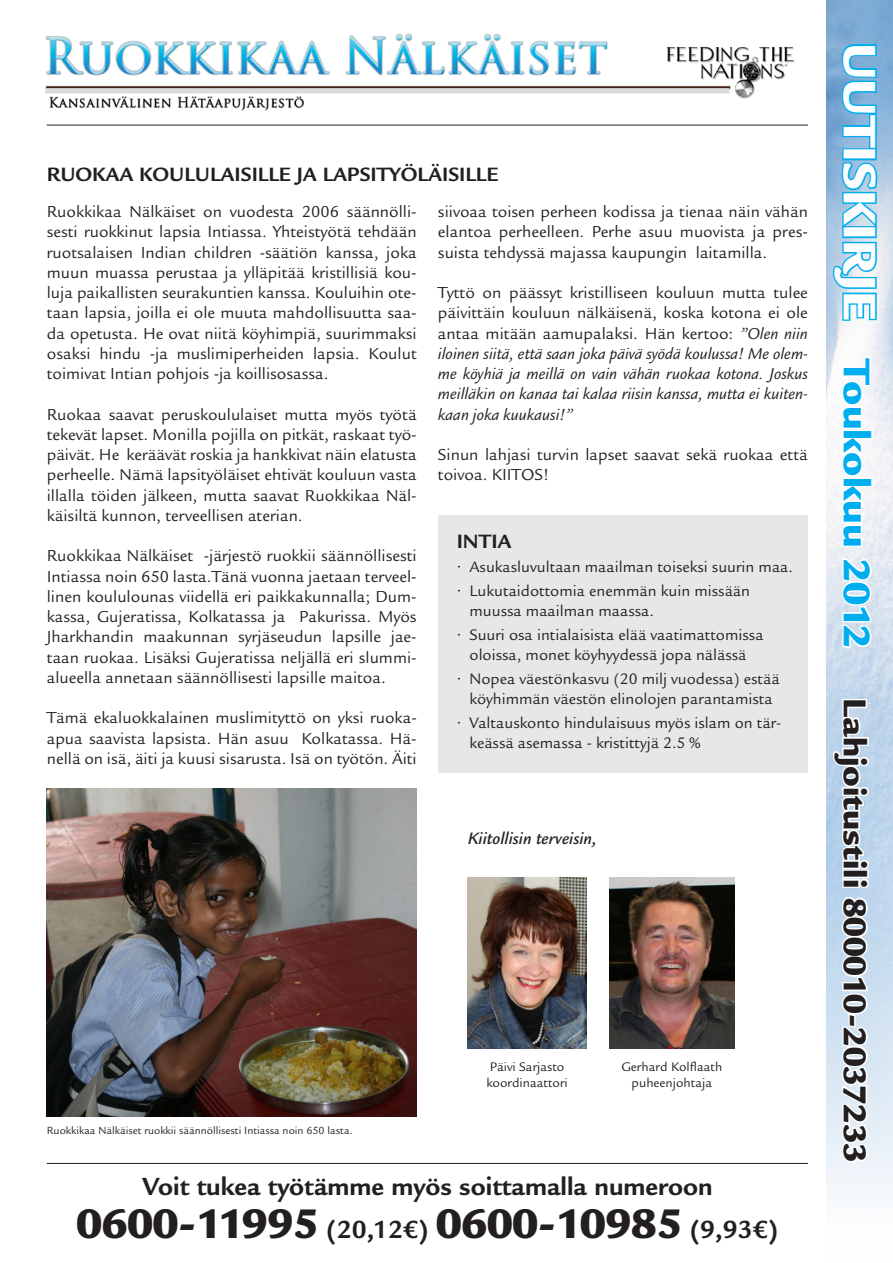
<style>
.page{position:relative;width:893px;height:1263px;background:#fff}
.page>*{position:absolute;margin:0;border:0;box-sizing:border-box;transform-origin:0 0}
.t1{font:900 45px "Legacy Sans Std";color:#231f20}
.t2{font:900 34.5px "Legacy Sans Std";color:#231f20}
.t3{font:700 27px "Legacy Sans Std";color:#231f20}
.otsikko{font:700 21px "Legacy Sans Std";color:#231f20}
.väliotsikko{font:700 21px "Legacy Sans Std";color:#231f20}
.t4{font:italic 500 18px "Legacy Sans Std";color:#231f20}
.leipis{font:17.25px/20.2px "Legacy Sans Std";color:#231f20;text-align:justify}
.leipis-2{font:italic 17.25px/20.2px "Legacy Sans Std";color:#231f20;text-align:justify}
.t5{font:16.5px/19.8px "Legacy Sans Std";color:#231f20}
.t6{font:13.5px "Legacy Sans Std";color:#231f20}
.t7{font:11.25px "Legacy Sans Std";color:#231f20}
.s1{font-style:normal}
.s2{font-weight:700;font-size:27px}
.s3{font-size:49.5px;color:#fff}
.s4{font-size:40.5px;color:#00aeef}
</style>
<div class="page">
<div style="left:438px;top:516px;width:369px;height:257px;background:#e6e7e9"></div>
<img style="left:45px;top:33px;width:750px;height:78px">
<img style="left:826px;top:0;width:67px;height:1197px">
<svg style="left:840px;top:43px;width:38px;height:107px;background:#56aede"></svg>
<div style="left:842px;top:148px;width:35px;height:12px;border:3px solid #00aeef"></div>
<svg style="left:840px;top:161px;width:39px;height:70px;background:#6ec0e7"></svg>
<div style="left:842px;top:226px;width:35px;height:12px;border:3px solid #00aeef"></div>
<svg style="left:831px;top:240px;width:48px;height:82px"></svg>
<svg style="left:840px;top:355px;width:34px;height:193px"></svg>
<svg style="left:839px;top:557px;width:35px;height:93px"></svg>
<svg style="left:831px;top:697px;width:39px;height:174px"></svg>
<div style="left:842px;top:869px;width:27px;height:9px;border:3px solid #fff"></div>
<svg style="left:841px;top:877px;width:29px;height:12px"></svg>
<svg style="left:839px;top:895px;width:31px;height:269px"></svg>
<hr style="left:47px;top:125px;width:761px;height:1px;background:#231f20">
<hr style="left:47px;top:1163px;width:761px;height:1px;background:#231f20">
<img style="left:468px;top:877px;width:119px;height:171px">
<img style="left:610px;top:877px;width:124px;height:171px">
<img style="left:47px;top:789px;width:370px;height:327px">
<p class="otsikko" style="left:47px;top:163px;width:453px">RUOKAA KOULULAISILLE JA LAPSITYÖLÄISILLE</p>
<p class="leipis" style="left:47px;top:202px;width:371px">Ruokkikaa Nälkäiset on vuodesta 2006 säännölli&shy;sesti ruokkinut lapsia Intiassa. Yhteistyötä tehdään ruotsalaisen Indian children -säätiön kanssa, joka muun muassa perustaa ja ylläpitää kristillisiä kou&shy;luja paikallisten seurakuntien kanssa. Kouluihin ote&shy;taan lapsia, joilla ei ole muuta mahdollisuutta saa&shy;da opetusta. He ovat niitä köyhimpiä, suurimmaksi osaksi hindu -ja muslimiperheiden lapsia. Koulut toimivat Intian pohjois -ja koillisosassa.</p>
<p class="leipis" style="left:47px;top:404px;width:371px">Ruokaa saavat peruskoululaiset mutta myös työtä tekevät lapset. Monilla pojilla on pitkät, raskaat työ&shy;päivät. He keräävät roskia ja hankkivat näin elatusta perheelle. Nämä lapsityöläiset ehtivät kouluun vasta illalla töiden jälkeen, mutta saavat Ruokkikaa Näl&shy;käisiltä kunnon, terveellisen aterian.</p>
<p class="leipis" style="left:47px;top:546px;width:371px">Ruokkikaa Nälkäiset -järjestö ruokkii säännöllisesti Intiassa noin 650 lasta.Tänä vuonna jaetaan terveel&shy;linen koululounas viidellä eri paikkakunnalla; Dum&shy;kassa, Gujeratissa, Kolkatassa ja Pakurissa. Myös Jharkhandin maakunnan syrjäseudun lapsille jae&shy;taan ruokaa. Lisäksi Gujeratissa neljällä eri slummi&shy;alueella annetaan säännöllisesti lapsille maitoa.</p>
<p class="leipis" style="left:47px;top:708px;width:371px">Tämä ekaluokkalainen muslimityttö on yksi ruoka&shy;apua saavista lapsista. Hän asuu Kolkatassa. Hä&shy;nellä on isä, äiti ja kuusi sisarusta. Isä on työtön. Äiti</p>
<p class="leipis" style="left:438px;top:202px;width:371px">siivoaa toisen perheen kodissa ja tienaa näin vähän elantoa perheelleen. Perhe asuu muovista ja pres&shy;suista tehdyssä majassa kaupungin laitamilla.</p>
<p class="leipis-2" style="left:438px;top:283px;width:371px"><span class="s1">Tyttö on päässyt kristilliseen kouluun mutta tulee päivittäin kouluun nälkäisenä, koska kotona ei ole antaa mitään aamupalaksi. Hän kertoo:</span> ”Olen niin iloinen siitä, että saan joka päivä syödä koulussa! Me olem&shy;me köyhiä ja meillä on vain vähän ruokaa kotona. Joskus meilläkin on kanaa tai kalaa riisin kanssa, mutta ei kuiten&shy;kaan joka kuukausi!”</p>
<p class="leipis" style="left:438px;top:445px;width:371px">Sinun lahjasi turvin lapset saavat sekä ruokaa että toivoa. KIITOS!</p>
<p class="väliotsikko" style="left:457px;top:529px;width:56px">INTIA</p>
<p class="t5" style="left:457px;top:557px;width:338px">• Asukasluvultaan maailman toiseksi suurin maa.</p>
<p class="t5" style="left:469px;top:581px;width:282px;text-indent:-13px">• Lukutaidottomia enemmän kuin missään muussa maailman maassa.</p>
<p class="t5" style="left:457px;top:625px;width:308px;text-align:center">• Suuri osa intialaisista elää vaatimattomissa oloissa, monet köyhyydessä jopa nälässä</p>
<p class="t5" style="left:457px;top:669px;width:324px;text-align:center">• Nopea väestönkasvu (20 milj vuodessa) estää köyhimmän väestön elinolojen parantamista</p>
<p class="t5" style="left:469px;top:713px;width:313px;text-indent:-13px">• Valtauskonto hindulaisuus myös islam on tär&shy;keässä asemassa - kristittyjä 2.5 %</p>
<p class="t4" style="left:468px;top:828px;width:131px">Kiitollisin terveisin,</p>
<p class="t7" style="left:47px;top:1124px;width:307px">Ruokkikaa Nälkäiset ruokkii säännöllisesti Intiassa noin 650 lasta.</p>
<p class="t6" style="left:490px;top:1059px;width:76px">Päivi Sarjasto</p>
<p class="t6" style="left:486px;top:1075px;width:83px">koordinaattori</p>
<p class="t6" style="left:621px;top:1059px;width:102px">Gerhard Kolflaath</p>
<p class="t6" style="left:632px;top:1075px;width:82px">puheenjohtaja</p>
<p class="t3" style="left:142px;top:1170px;width:572px">Voit tukea työtämme myös soittamalla numeroon</p>
<p class="t1" style="left:76px;top:1197px;width:703px">0600-11995 <span class="s2">(20,12€)</span> 0600-10985 <span class="s2">(9,93€)</span></p>
<p class="t2" style="left:875px;top:43px;width:1122px;rotate:90deg"><span class="s3">UUTISKIRJE</span> <span class="s4">Toukokuu 2012</span> Lahjoitustili 800010-2037233</p>
</div>
